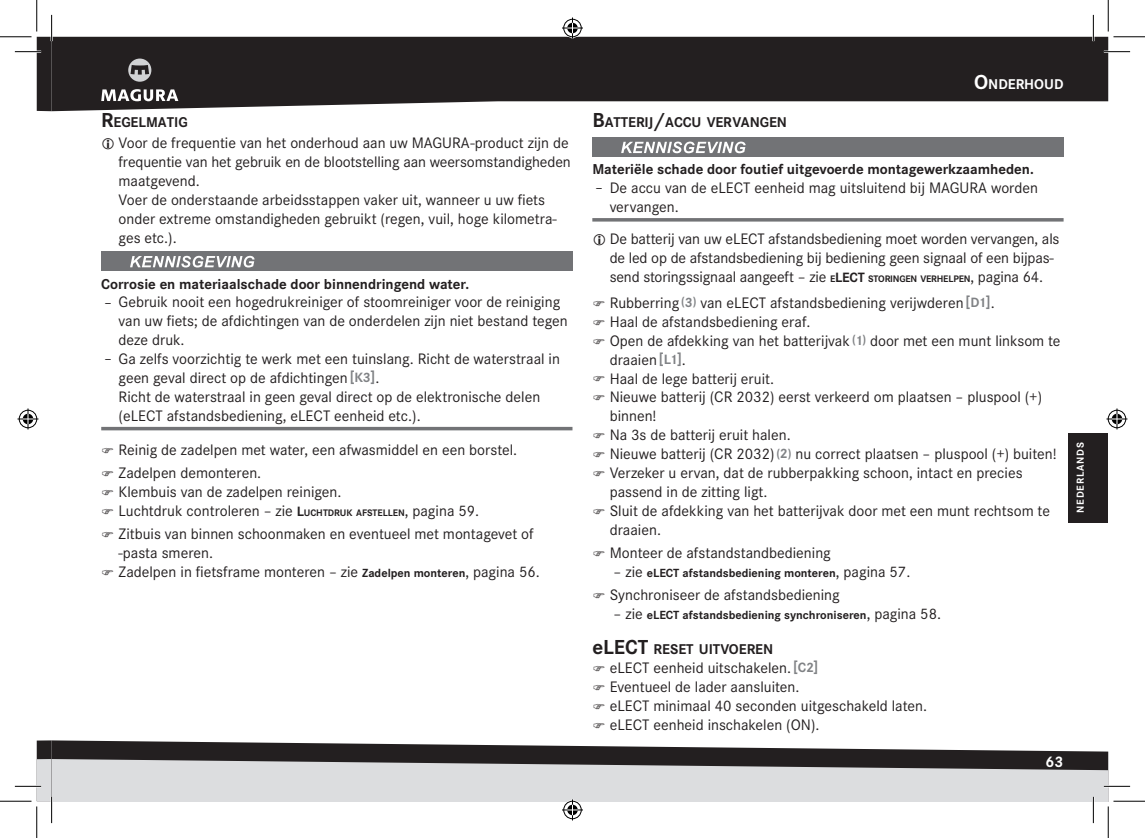
<style>
.page{position:relative;width:1145px;height:838px;background:#fff}
.page>*{position:absolute;margin:0;border:0;box-sizing:border-box;transform-origin:0 0}
.t1{font:700 21px "Corporate S";color:#231f20}
.t2{font:15.75px/18.9px "Corporate S";color:#231f20}
.t3{font:700 15.75px "Corporate S";color:#fff}
.t4{font:700 14.88px "Corporate S";color:#231f20}
.t5{font:700 14.7px "Corporate S";color:#231f20}
.t6{font:700 14.7px "Corporate S";color:#fff}
.t7{font:700 12.25px "Corporate S";color:#231f20}
.t8{font:700 10.5px "Corporate S";letter-spacing:.075em;color:#fff}
.t9{font:700 9.8px "Corporate S";letter-spacing:-.015em;color:#231f20}
.s1{font-size:21px}
.s2{font-family:"Eurostile";font-size:14px}
.s3{font-weight:700;color:#808285}
.s4{font-weight:700;font-size:14px;color:#808285}
.s5{font-weight:700;font-size:14px}
.s6{font-weight:700;font-size:9.8px}
.s7{font-weight:700;font-size:12.25px}
.s8{font-weight:400;font-size:15.75px}
.s9{font-style:inherit}
</style>
<div class="page">
<div style="left:1069px;top:432px;width:39px;height:90px;background:#231f20"></div>
<div style="left:37px;top:740px;width:15px;height:61px;background:#231f20"></div>
<div style="left:37px;top:759px;width:15px;height:42px;background:#dcdddf"></div>
<div style="left:37px;top:37px;width:15px;height:74px;background:#231f20"></div>
<svg style="left:52px;top:37px;width:1056px;height:74px;background:#3a3637"></svg>
<svg style="left:52px;top:740px;width:1056px;height:19px;fill:#231f20"></svg>
<svg style="left:52px;top:759px;width:1056px;height:42px;background:#c3c3c5"></svg>
<svg style="left:101px;top:89px;width:77px;height:12px"></svg>
<svg style="left:126px;top:57px;width:27px;height:27px"></svg>
<div style="left:128px;top:59px;width:23px;height:23px;background:#d1d2d4;border-radius:50%"></div>
<svg style="left:131px;top:65px;width:18px;height:10px"></svg>
<hr style="left:101px;top:427px;width:471px;height:3px;background:#727376">
<div style="left:101px;top:251px;width:471px;height:20px;background:#727376"></div>
<svg style="left:130px;top:256px;width:125px;height:11px"></svg>
<hr style="left:592px;top:218px;width:472px;height:3px;background:#727376">
<div style="left:592px;top:137px;width:472px;height:19px;background:#727376"></div>
<svg style="left:621px;top:142px;width:125px;height:11px"></svg>
<hr style="left:15px;top:51px;width:26px;height:2px;background:#fff">
<hr style="left:1104px;top:51px;width:26px;height:2px;background:#fff">
<hr style="left:15px;top:785px;width:26px;height:2px;background:#fff">
<hr style="left:1104px;top:785px;width:26px;height:2px;background:#fff">
<hr style="left:51px;top:15px;width:2px;height:26px;background:#fff">
<hr style="left:51px;top:796px;width:2px;height:27px;background:#fff">
<hr style="left:1092px;top:15px;width:2px;height:26px;background:#fff">
<hr style="left:1092px;top:796px;width:2px;height:27px;background:#fff">
<svg style="left:15px;top:51px;width:26px;height:1px"></svg>
<svg style="left:1104px;top:51px;width:26px;height:1px"></svg>
<svg style="left:15px;top:786px;width:26px;height:1px"></svg>
<svg style="left:1104px;top:786px;width:26px;height:1px"></svg>
<svg style="left:51px;top:15px;width:1px;height:26px"></svg>
<svg style="left:51px;top:796px;width:1px;height:27px"></svg>
<svg style="left:1093px;top:15px;width:1px;height:26px"></svg>
<svg style="left:1093px;top:796px;width:1px;height:27px"></svg>
<hr style="left:0;top:36px;width:32px;height:1px;background:#000">
<hr style="left:1113px;top:36px;width:32px;height:1px;background:#000">
<hr style="left:0;top:800px;width:32px;height:1px;background:#000">
<hr style="left:1113px;top:800px;width:32px;height:1px;background:#000">
<hr style="left:36px;top:0;width:1px;height:31px;background:#000">
<hr style="left:36px;top:806px;width:1px;height:31px;background:#000">
<hr style="left:1108px;top:0;width:1px;height:31px;background:#000">
<hr style="left:1108px;top:806px;width:1px;height:31px;background:#000">
<svg style="left:562px;top:18px;width:21px;height:21px"></svg>
<svg style="left:562px;top:799px;width:21px;height:21px"></svg>
<svg style="left:18px;top:408px;width:21px;height:21px"></svg>
<svg style="left:1106px;top:408px;width:21px;height:21px"></svg>
<p class="t5" style="left:101px;top:114px;width:88px"><span class="s1">R</span>EGELMATIG</p>
<p class="t2" style="left:119px;top:134px;width:454px">Voor de frequentie van het onderhoud aan uw MAGURA-product zijn de frequentie van het gebruik en de blootstelling aan weersomstandigheden maatgevend.<br>Voer de onderstaande arbeidsstappen vaker uit, wanneer u uw fiets onder extreme omstandigheden gebruikt (regen, vuil, hoge kilometra&shy;ges etc.).</p>
<p class="t4" style="left:101px;top:275px;width:369px">Corrosie en materiaalschade door binnendringend water.</p>
<p class="t2" style="left:119px;top:293px;width:451px;text-indent:-15px"><span class="s2">–</span> Gebruik nooit een hogedrukreiniger of stoomreiniger voor de reiniging van uw fiets; de afdichtingen van de onderdelen zijn niet bestand tegen deze druk.</p>
<p class="t2" style="left:119px;top:349px;width:443px;text-indent:-15px"><span class="s2">–</span> Ga zelfs voorzichtig te werk met een tuinslang. Richt de waterstraal in geen geval direct op de afdichtingen<span class="s3">[</span><span class="s4">K3</span><span class="s3">]</span>.<br>Richt de waterstraal in geen geval direct op de elektronische delen (eLECT afstandsbediening, eLECT eenheid etc.).</p>
<p class="t2" style="left:119px;top:438px;width:400px;line-height:23.1px">Reinig de zadelpen met water, een afwasmiddel en een borstel.<br>Zadelpen demonteren.</p>
<p class="t2" style="left:119px;top:482px;width:362px">Klembuis van de zadelpen reinigen.<br>Luchtdruk controleren – zie <span class="s5">L</span><span class="s6">UCHTDRUK AFSTELLEN</span>, pagina 59.</p>
<p class="t2" style="left:119px;top:524px;width:423px">Zitbuis van binnen schoonmaken en eventueel met montagevet of -pasta smeren.<br>Zadelpen in fietsframe monteren – zie <span class="s7">Zadelpen monteren</span>, pagina 56.</p>
<p class="t6" style="left:974px;top:76px;width:91px"><span class="s1">O</span>NDERHOUD</p>
<p class="t5" style="left:592px;top:114px;width:196px"><span class="s1">B</span>ATTERIJ<span class="s1">/</span>ACCU VERVANGEN</p>
<p class="t4" style="left:592px;top:161px;width:443px">Materiële schade door foutief uitgevoerde montagewerkzaamheden.</p>
<p class="t2" style="left:610px;top:178px;width:430px;text-indent:-15px"><span class="s2">–</span> De accu van de eLECT eenheid mag uitsluitend bij MAGURA worden vervangen.</p>
<p class="t2" style="left:610px;top:230px;width:451px">De batterij van uw eLECT afstandsbediening moet worden vervangen, als de led op de afstandsbediening bij bediening geen signaal of een bijpas&shy;send storingssignaal aangeeft – zie <span class="s6">E</span><span class="s5">LECT</span></p>
<p class="t9" style="left:868px;top:273px;width:177px">STORINGEN VERH ELPEN<span class="s8">, pagina 64.</span></p>
<p class="t2" style="left:610px;top:293px;width:452px">Rubberring <sup>(</sup><span class="s4">3</span><sup>)</sup> van eLECT afstandsbediening verijwderen<span class="s3">[</span><span class="s4">D1</span><span class="s3">]</span>.<br>Haal de afstandsbediening eraf.<br>Open de afdekking van het batterijvak <sup>(</sup><span class="s4">1</span><sup>)</sup> door met een munt linksom te draaien<span class="s3">[</span><span class="s4">L1</span><span class="s3">]</span>.<br>Haal de lege batterij eruit.<br>Nieuwe batterij (CR 2032) eerst verkeerd om plaatsen – pluspool (+) binnen!<br>Na 3s de batterij eruit halen.<br>Nieuwe batterij (CR 2032) <sup>(</sup><span class="s4">2</span><sup>)</sup> nu correct plaatsen – pluspool (+) buiten!<br>Verzeker u ervan, dat de rubberpakking schoon, intact en precies passend in de zitting ligt.<br>Sluit de afdekking van het batterijvak door met een munt rechtsom te draaien.</p>
<p class="t2" style="left:610px;top:543px;width:223px">Monteer de afstandstandbediening</p>
<p class="t7" style="left:614px;top:565px;width:47px"><span class="s8">– zie</span> eLECT</p>
<p class="t7" style="left:683px;top:565px;width:229px">afstandsbediening monteren<span class="s8">, pagina 57.</span></p>
<p class="t2" style="left:610px;top:585px;width:232px">Synchroniseer de afstandsbediening</p>
<p class="t7" style="left:614px;top:607px;width:47px"><span class="s8">– zie</span> eLECT</p>
<p class="t7" style="left:683px;top:607px;width:260px">afstandsbediening synchroniseren<span class="s8">, pagina 58.</span></p>
<h1 class="t1" style="left:592px;top:635px;width:23px"><span class="s9">e</span>LECT</h1>
<p class="t5" style="left:654px;top:640px;width:121px">RESET UITVOEREN</p>
<p class="t2" style="left:610px;top:658px;width:319px">eLECT eenheid uitschakelen.<span class="s3">[</span><span class="s4">C2</span><span class="s3">]<br></span>Eventueel de lader aansluiten.<br>eLECT minimaal 40 seconden uitgeschakeld laten. eLECT eenheid inschakelen (ON).</p>
<p class="t3" style="left:1046px;top:752px;width:19px">63</p>
<p class="t8" style="left:1074px;top:512px;width:72px;rotate:-90deg">N ederlands</p>
</div>
